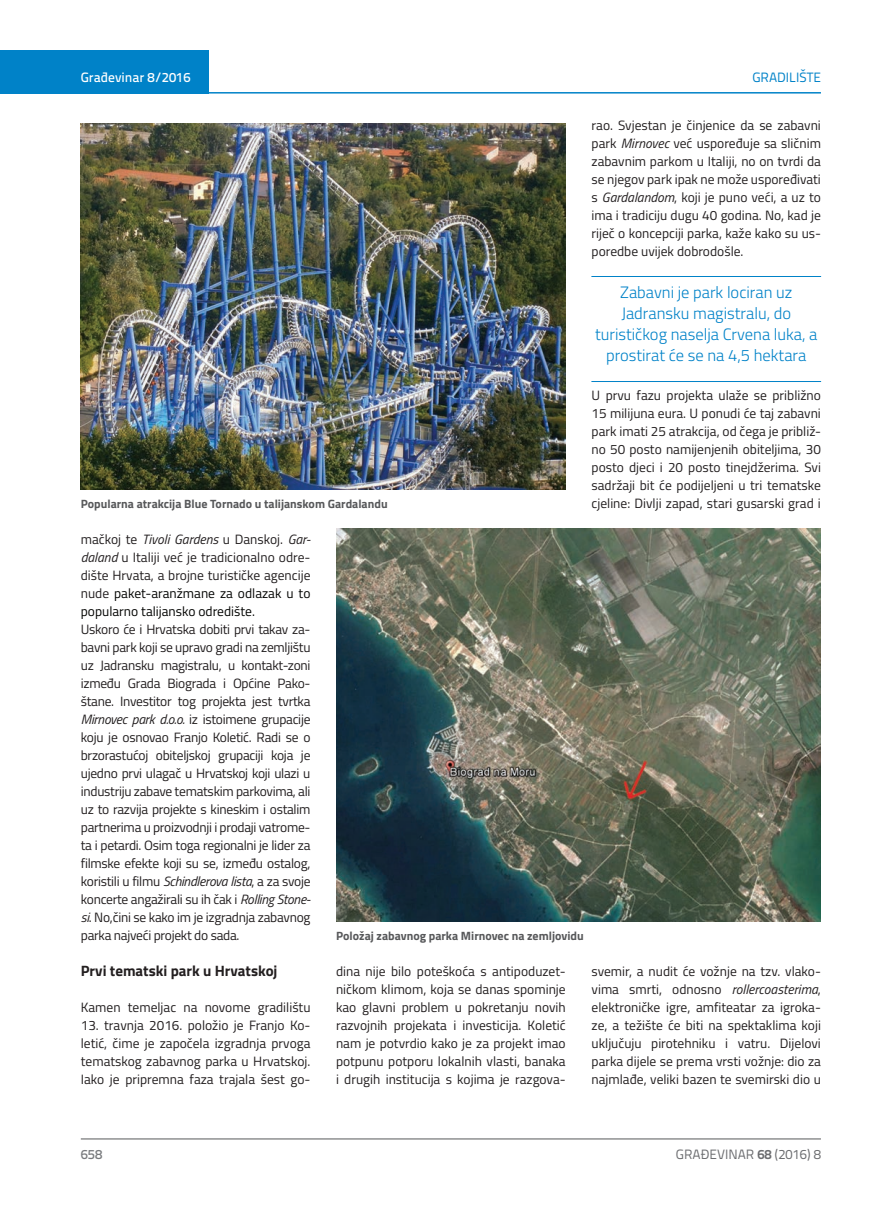
<style>
.page{position:relative;width:872px;height:1212px;background:#fff}
.page>*{position:absolute;margin:0;border:0;box-sizing:border-box;transform-origin:0 0}
.t1{font:300 16.5px/21px "Titillium";color:#0082c8;text-align:center}
.t2{font:700 15px "Titillium";color:#231f20}
.t3{font:13.5px/18px "Titillium";color:#231f20;text-align:justify}
.t4{font:13.5px "Titillium Text 22 L";color:#6c6d70}
.t5{font:500 13.5px "Titillium Text 22 L";color:#fff}
.t6{font:13.5px "Titillium Text 22 L";color:#0082c8}
.t7{font:500 13.5px "Titillium Text 22 L";color:#787a7d}
.t8{font:700 12px "Titillium";color:#57585a}
.s1{font-style:italic}
.s2{color:#040503}
.s3{font-weight:700}
</style>
<div class="page">
<hr style="left:81px;top:1139px;width:740px;height:1px;background:#57585a">
<div style="left:0;top:50px;width:208px;height:44px;background:#0082c8"></div>
<hr style="left:0;top:92px;width:821px;height:2px;background:#0082c8">
<hr style="left:591px;top:276px;width:230px;height:1px;background:#0082c8">
<hr style="left:591px;top:381px;width:230px;height:1px;background:#0082c8">
<img style="left:81px;top:123px;width:484px;height:366px">
<img style="left:336px;top:529px;width:484px;height:392px">
<p class="t5" style="left:81px;top:67px;width:111px">Građevinar 8/2016</p>
<p class="t6" style="left:752px;top:68px;width:70px">GRADILIŠTE</p>
<p class="t8" style="left:81px;top:494px;width:308px">Popularna atrakcija Blue Tornado u talijanskom Gardalandu</p>
<p class="t3" style="left:591px;top:115px;width:231px">rao. Svjestan je činjenice da se zabavni park <span class="s1">Mirnovec</span> već uspoređuje sa sličnim zabavnim parkom u Italiji, no on tvrdi da se njegov park ipak ne može uspoređivati s <span class="s1">Gardalandom</span>, koji je puno veći, a uz to ima i tradiciju dugu 40 godina. No, kad je riječ o koncepciji parka, kaže kako su us&shy;poredbe uvijek dobrodošle.</p>
<p class="t1" style="left:595px;top:281px;width:224px">Zabavni je park lociran uz<br>Jadransku magistralu, do turističkog naselja Crvena luka, a prostirat će se na 4,5 hektara</p>
<p class="t3" style="left:591px;top:385px;width:231px">U prvu fazu projekta ulaže se približno 15 milijuna eura. U ponudi će taj zabavni park imati 25 atrakcija, od čega je približ&shy;no 50 posto namijenjenih obiteljima, 30 posto djeci i 20 posto tinejdžerima. Svi sadržaji bit će podijeljeni u tri tematske cjeline: Divlji zapad, stari gusarski grad i</p>
<p class="t3" style="left:81px;top:529px;width:231px">mačkoj te <span class="s1">Tivoli Gardens</span> u Danskoj. <span class="s1">Gar&shy;daland</span> u Italiji već je tradicionalno odre&shy;dište Hrvata, a brojne turističke agencije nude <span class="s2">paket-aranžmane za odlazak u to popularno talijansko odredište.</span></p>
<p class="t3" style="left:81px;top:619px;width:231px">Uskoro će i Hrvatska dobiti prvi takav za&shy;bavni park koji se upravo gradi na zemljištu uz Jadransku magistralu, u kontakt-zoni između Grada Biograda i Općine Pako&shy;štane. Investitor tog projekta jest tvrtka <span class="s1">Mirnovec park d.o.o.</span> iz istoimene grupacije koju je osnovao Franjo Koletić. Radi se o brzorastućoj obiteljskoj grupaciji koja je ujedno prvi ulagač u Hrvatskoj koji ulazi u industriju zabave tematskim parkovima, ali uz to razvija projekte s kineskim i ostalim partnerima u proizvodnji i prodaji vatrome&shy;ta i petardi. Osim toga regionalni je lider za filmske efekte koji su se, između ostalog, koristili u filmu <span class="s1">Schindlerova lista</span>, a za svoje koncerte angažirali su ih čak i <span class="s1">Rolling Stone&shy;si</span>. No,čini se kako im je izgradnja zabavnog parka najveći projekt do sada.</p>
<p class="t2" style="left:81px;top:959px;width:198px">Prvi tematski park u Hrvatskoj</p>
<p class="t3" style="left:81px;top:998px;width:231px">Kamen temeljac na novome gradilištu</p>
<p class="t3" style="left:81px;top:1016px;width:231px">13. travnja 2016. položio je Franjo Ko&shy;letić, čime je započela izgradnja prvoga tematskog zabavnog parka u Hrvatskoj.<br>Iako je pripremna faza trajala šest go-</p>
<p class="t8" style="left:336px;top:927px;width:249px">Položaj zabavnog parka Mirnovec na zemljovidu</p>
<p class="t3" style="left:336px;top:962px;width:231px">dina nije bilo poteškoća s antipoduzet&shy;ničkom klimom, koja se danas spominje kao glavni problem u pokretanju novih razvojnih projekata i investicija. Koletić nam je potvrdio kako je za projekt imao potpunu potporu lokalnih vlasti, banaka i drugih institucija s kojima je razgova-</p>
<p class="t3" style="left:591px;top:962px;width:231px">svemir, a nudit će vožnje na tzv. vlako&shy;vima smrti, odnosno <span class="s1">rollercoasterima</span>, elektroničke igre, amfiteatar za igroka&shy;ze, a težište će biti na spektaklima koji uključuju pirotehniku i vatru. Dijelovi parka dijele se prema vrsti vožnje: dio za najmlađe, veliki bazen te svemirski dio u</p>
<p class="t7" style="left:81px;top:1144px;width:23px">658</p>
<p class="t4" style="left:676px;top:1144px;width:146px">GRAĐEVINAR <span class="s3">68</span> (2016) 8</p>
</div>
